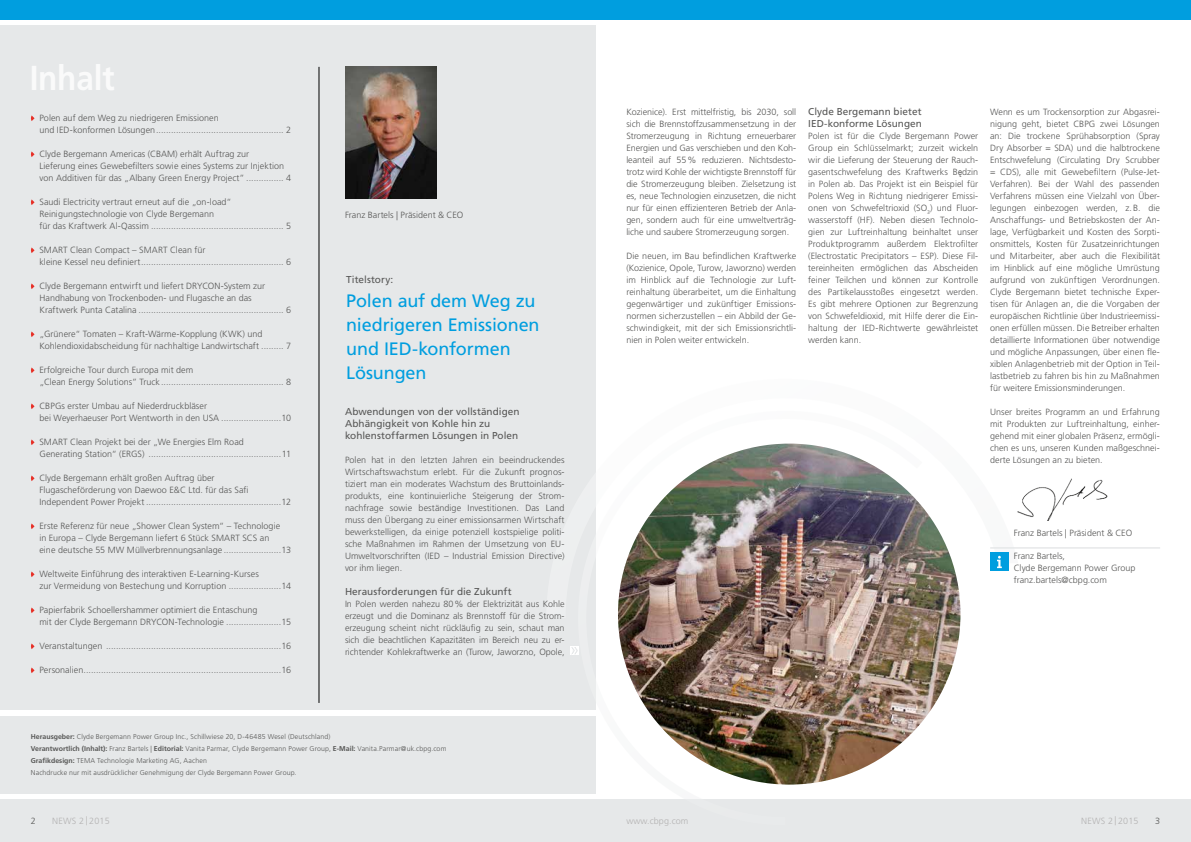
<style>
.page{position:relative;width:1191px;height:842px;background:#fff}
.page>*{position:absolute;margin:0;border:0;box-sizing:border-box;transform-origin:0 0}
.t1{font:18px/24px "Frutiger LT Std";letter-spacing:-.01em;color:#009edf}
.t2{font:10px/12px "Frutiger LT Std";letter-spacing:.005em;color:#575756}
.t3{font:300 9px/12px "Frutiger LT Std";color:#575756}
.t4{font:300 9px "Frutiger LT Std";letter-spacing:.02em;color:#b3b2b2}
.t5{font:300 7px/12px "Frutiger LT Std";letter-spacing:.015em;color:#575756}
.s1{font-weight:700}
.s2{font-family:"Arial Narrow";font-weight:400}
</style>
<div class="page">
<div style="left:0;top:26px;width:595px;height:684px;background:#e6e8e9"></div>
<div style="left:0;top:716px;width:595px;height:78px;background:#e6e8e9"></div>
<div style="left:0;top:799px;width:1191px;height:43px;background:#e6e8e9"></div>
<div style="left:0;top:0;width:1191px;height:20px;background:#009edf"></div>
<img style="left:618px;top:444px;width:342px;height:340px">
<hr style="left:319px;top:67px;width:1px;height:636px;background:#000">
<img style="left:345px;top:67px;width:91px;height:132px">
<hr style="left:990px;top:547px;width:170px;height:2px;background:#e6e8e9">
<div style="left:990px;top:553px;width:18px;height:18px;background:#009edf"></div>
<svg style="left:997px;top:556px;width:4px;height:12px"></svg>
<img style="left:1017px;top:478px;width:90px;height:42px">
<svg style="left:570px;top:646px;width:8px;height:9px"></svg>
<svg style="left:31px;top:115px;width:4px;height:6px"></svg>
<svg style="left:31px;top:151px;width:4px;height:6px"></svg>
<svg style="left:31px;top:199px;width:4px;height:6px"></svg>
<svg style="left:31px;top:247px;width:4px;height:6px"></svg>
<svg style="left:31px;top:283px;width:4px;height:6px"></svg>
<svg style="left:31px;top:331px;width:4px;height:6px"></svg>
<svg style="left:31px;top:367px;width:4px;height:6px"></svg>
<svg style="left:31px;top:403px;width:4px;height:6px"></svg>
<svg style="left:31px;top:439px;width:4px;height:6px"></svg>
<svg style="left:31px;top:475px;width:4px;height:6px"></svg>
<svg style="left:31px;top:523px;width:4px;height:6px"></svg>
<svg style="left:31px;top:571px;width:4px;height:6px"></svg>
<svg style="left:31px;top:607px;width:4px;height:6px"></svg>
<svg style="left:31px;top:643px;width:4px;height:6px"></svg>
<svg style="left:31px;top:667px;width:4px;height:6px"></svg>
<p class="t3" style="left:39px;top:112px;width:253px">Polen auf dem Weg zu niedrigeren Emissionen<br>und IED-konformen Lösungen................................................... 2</p>
<p class="t3" style="left:39px;top:148px;width:253px">Clyde Bergemann Americas (CBAM) erhält Auftrag zur<br>Lieferung eines Gewebefilters sowie eines Systems zur Injektion von Additiven für das „Albany Green Energy Project” ............... 4</p>
<p class="t3" style="left:39px;top:196px;width:253px">Saudi Electricity vertraut erneut auf die „on-load“<br>Reinigungstechnologie von Clyde Bergemann<br>für das Kraftwerk Al-Qassim ..................................................... 5</p>
<p class="t3" style="left:39px;top:244px;width:253px">SMART Clean Compact – SMART Clean für<br>kleine Kessel neu definiert......................................................... 6</p>
<p class="t3" style="left:39px;top:280px;width:253px">Clyde Bergemann entwirft und liefert DRYCON-System zur<br>Handhabung von Trockenboden- und Flugasche an das<br>Kraftwerk Punta Catalina .......................................................... 6</p>
<p class="t3" style="left:39px;top:328px;width:253px">„Grünere“ Tomaten – Kraft-Wärme-Kopplung (KWK) und<br>Kohlendioxidabscheidung für nachhaltige Landwirtschaft ......... 7</p>
<p class="t3" style="left:39px;top:364px;width:253px">Erfolgreiche Tour durch Europa mit dem<br>„Clean Energy Solutions” Truck................................................. 8</p>
<p class="t3" style="left:39px;top:400px;width:253px">CBPGs erster Umbau auf Niederdruckbläser<br>bei Weyerhaeuser Port Wentworth in den USA ........................10</p>
<p class="t3" style="left:39px;top:436px;width:253px">SMART Clean Projekt bei der „We Energies Elm Road<br>Generating Station“ (ERGS) .....................................................11</p>
<p class="t3" style="left:39px;top:472px;width:253px">Clyde Bergemann erhält großen Auftrag über<br>Flugascheförderung von Daewoo E&amp;C Ltd. für das Safi<br>Independent Power Projekt ......................................................12</p>
<p class="t3" style="left:39px;top:520px;width:253px">Erste Referenz für neue „Shower Clean System“ – Technologie<br>in Europa – Clyde Bergemann liefert 6 Stück SMART SCS an<br>eine deutsche 55 MW Müllverbrennungsanlage .......................13</p>
<p class="t3" style="left:39px;top:568px;width:253px">Weltweite Einführung des interaktiven E-Learning-Kurses<br>zur Vermeidung von Bestechung und Korruption .....................14</p>
<p class="t3" style="left:39px;top:604px;width:253px">Papierfabrik Schoellershammer optimiert die Entaschung<br>mit der Clyde Bergemann DRYCON-Technologie ......................15</p>
<p class="t3" style="left:39px;top:640px;width:253px">Veranstaltungen ......................................................................16</p>
<p class="t3" style="left:39px;top:664px;width:253px">Personalien...............................................................................16</p>
<p class="t3" style="left:345px;top:209px;width:120px">Franz Bartels | Präsident &amp; CEO</p>
<p class="t2" style="left:346px;top:273px;width:48px">Titelstory:</p>
<h1 class="t1" style="left:346px;top:289px;width:195px">Polen auf dem Weg zu niedrigeren Emissionen und IED-konformen<br>Lösungen</h1>
<p class="t2" style="left:345px;top:405px;width:176px">Abwendungen von der vollständigen<br>Abhängigkeit von Kohle hin zu kohlenstoffarmen Lösungen in Polen</p>
<p class="t3" style="left:345px;top:454px;width:221px;text-align:justify">Polen hat in den letzten Jahren ein beeindruckendes Wirtschaftswachstum erlebt. Für die Zukunft prognos&shy;tiziert man ein moderates Wachstum des Bruttoinlands&shy;produkts, eine kontinuierliche Steigerung der Strom&shy;nachfrage sowie beständige Investitionen. Das Land muss den Übergang zu einer emissionsarmen Wirtschaft bewerkstelligen, da einige potenziell kostspielige politi&shy;sche Maßnahmen im Rahmen der Umsetzung von EU-Umweltvorschriften (IED – Industrial Emission Directive) vor ihm liegen.</p>
<p class="t2" style="left:345px;top:585px;width:168px">Herausforderungen für die Zukunft</p>
<p class="t3" style="left:345px;top:598px;width:221px;text-align:justify">In Polen werden nahezu 80% der Elektrizität aus Kohle erzeugt und die Dominanz als Brennstoff für die Strom&shy;erzeugung scheint nicht rückläufig zu sein, schaut man sich die beachtlichen Kapazitäten im Bereich neu zu er&shy;richtender Kohlekraftwerke an (Turow, Jaworzno, Opole,</p>
<p class="t5" style="left:31px;top:731px;width:417px"><span class="s1">Herausgeber:</span> Clyde Bergemann Power Group Inc., Schillwiese 20, D-46485 Wesel (Deutschland)<br><span class="s1">Verantwortlich (Inhalt):</span> Franz Bartels | <span class="s1">Editorial:</span> Vanita Parmar, Clyde Bergemann Power Group, <span class="s1">E-Mail:</span> Vanita.Parmar@uk.cbpg.com <span class="s1">Grafikdesign:</span> TEMA Technologie Marketing AG, Aachen<br>Nachdrucke nur mit ausdrücklicher Genehmigung der Clyde Bergemann Power Group.</p>
<p class="t3" style="left:626px;top:106px;width:171px;text-align:justify">Kozienice). Erst mittelfristig, bis 2030, soll sich die Brennstoffzusammensetzung in der Stromerzeugung in Richtung erneuerbarer Energien und Gas verschieben und den Koh&shy;leanteil auf 55% reduzieren. Nichtsdesto&shy;trotz wird Kohle der wichtigste Brennstoff für die Stromerzeugung bleiben. Zielsetzung ist es, neue Technologien einzusetzen, die nicht nur für einen effizienteren Betrieb der Anla&shy;gen, sondern auch für eine umweltverträg&shy;liche und saubere Stromerzeugung sorgen.</p>
<p class="t3" style="left:626px;top:250px;width:171px;text-align:justify">Die neuen, im Bau befindlichen Kraftwerke (Kozienice, Opole, Turow, Jaworzno) werden im Hinblick auf die Technologie zur Luft&shy;reinhaltung überarbeitet, um die Einhaltung gegenwärtiger und zukünftiger Emissions&shy;normen sicherzustellen – ein Abbild der Ge&shy;schwindigkeit, mit der sich Emissionsrichtli&shy;nien in Polen weiter entwickeln.</p>
<p class="t2" style="left:808px;top:105px;width:115px">Clyde Bergemann bietet<br>IED-konforme Lösungen</p>
<p class="t3" style="left:808px;top:130px;width:171px;text-align:justify">Polen ist für die Clyde Bergemann Power Group ein Schlüsselmarkt; zurzeit wickeln wir die Lieferung der Steuerung der Rauch&shy;gasentschwefelung des Kraftwerks B<span class="s2">ę</span>dzin in Polen ab. Das Projekt ist ein Beispiel für Polens Weg in Richtung niedrigerer Emissi&shy;onen von Schwefeltrioxid (SO<sub>3</sub>) und Fluor&shy;wasserstoff (HF). Neben diesen Technolo&shy;gien zur Luftreinhaltung beinhaltet unser Produktprogramm außerdem Elektrofilter (Electrostatic Precipitators – ESP). Diese Fil&shy;tereinheiten ermöglichen das Abscheiden feiner Teilchen und können zur Kontrolle des Partikelausstoßes eingesetzt werden.<br>Es gibt mehrere Optionen zur Begrenzung von Schwefeldioxid, mit Hilfe derer die Ein&shy;haltung der IED-Richtwerte gewährleistet werden kann.</p>
<p class="t3" style="left:990px;top:106px;width:171px;text-align:justify">Wenn es um Trockensorption zur Abgasrei&shy;nigung geht, bietet CBPG zwei Lösungen an: Die trockene Sprühabsorption (Spray Dry Absorber = SDA) und die halbtrockene Entschwefelung (Circulating Dry Scrubber = CDS), alle mit Gewebefiltern (Pulse-Jet-Verfahren). Bei der Wahl des passenden Verfahrens müssen eine Vielzahl von Über&shy;legungen einbezogen werden, z.B. die Anschaffungs- und Betriebskosten der An&shy;lage, Verfügbarkeit und Kosten des Sorpti&shy;onsmittels, Kosten für Zusatzeinrichtungen und Mitarbeiter, aber auch die Flexibilität im Hinblick auf eine mögliche Umrüstung aufgrund von zukünftigen Verordnungen.<br>Clyde Bergemann bietet technische Exper&shy;tisen für Anlagen an, die die Vorgaben der europäischen Richtlinie über Industrieemissi&shy;onen erfüllen müssen. Die Betreiber erhalten detaillierte Informationen über notwendige und mögliche Anpassungen, über einen fle&shy;xiblen Anlagenbetrieb mit der Option in Teil&shy;lastbetrieb zu fahren bis hin zu Maßnahmen für weitere Emissionsminderungen.</p>
<p class="t3" style="left:990px;top:406px;width:171px;text-align:justify">Unser breites Programm an und Erfahrung mit Produkten zur Luftreinhaltung, einher&shy;gehend mit einer globalen Präsenz, ermögli&shy;chen es uns, unseren Kunden maßgeschnei&shy;derte Lösungen an zu bieten.</p>
<p class="t3" style="left:1013px;top:527px;width:120px">Franz Bartels | Präsident &amp; CEO</p>
<p class="t3" style="left:1013px;top:550px;width:123px">Franz Bartels,<br>Clyde Bergemann Power Group franz.bartels@cbpg.com</p>
<p class="t3" style="left:31px;top:815px;width:7px">2</p>
<p class="t4" style="left:52px;top:816px;width:59px">NEWS 2 | 2015</p>
<p class="t4" style="left:626px;top:816px;width:64px">www.cbpg.com</p>
<p class="t4" style="left:1081px;top:816px;width:59px">NEWS 2 | 2015</p>
<p class="t3" style="left:1155px;top:815px;width:7px">3</p>
</div>
